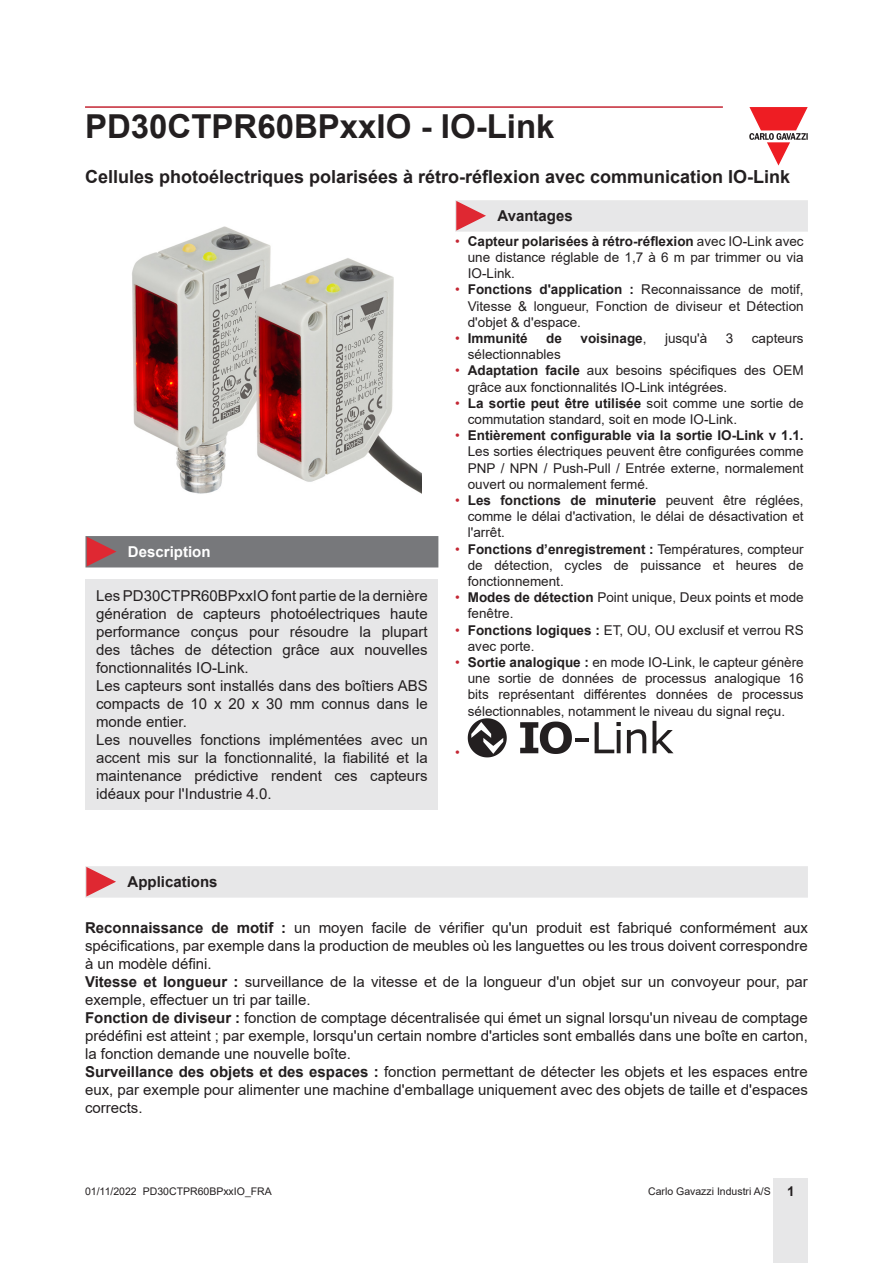
<style>
.page{position:relative;width:893px;height:1263px;background:#fff}
.page>*{position:absolute;margin:0;border:0;box-sizing:border-box;transform-origin:0 0}
.t1{font:700 33px "Arial";color:#231f20}
.Titolo02{font:700 18px "Arial";color:#231f20}
.Testo{font:15px/18px "Arial";color:#231f20;text-align:justify}
.Titolo03{font:700 15px "Arial";color:#231f20}
.Titolo04{font:700 15px "Arial";color:#fff}
.t2{font:13.5px/16.2px "Arial";color:#231f20;text-align:justify}
.t3{font:700 13.5px "Arial";color:#231f20}
.t4{font:13.5px "Arial";color:#c42633}
.t5{font:10.5px "Arial";color:#231f20}
.s1{color:#c42633}
.s2{font-weight:700}
.s3{font-weight:400;color:#c42633}
.s4{font-weight:400}
.s5{font-weight:700;font-size:13.5px}
</style>
<div class="page">
<hr style="left:85px;top:106px;width:638px;height:2px;background:#c42633">
<div style="left:774px;top:1178px;width:34px;height:85px;background:#e7e7e8"></div>
<svg style="left:749px;top:107px;width:59px;height:59px"></svg>
<div style="left:85px;top:579px;width:353px;height:230px;background:#e7e7e8"></div>
<img style="left:132px;top:226px;width:289px;height:268px">
<div style="left:85px;top:536px;width:353px;height:31px;background:#77787b"></div>
<div style="left:455px;top:200px;width:353px;height:32px;background:#e7e7e8"></div>
<svg style="left:520px;top:721px;width:52px;height:33px"></svg>
<hr style="left:576px;top:738px;width:13px;height:4px;background:#231f20">
<svg style="left:595px;top:722px;width:26px;height:31px"></svg>
<svg style="left:617px;top:730px;width:4px;height:23px"></svg>
<svg style="left:627px;top:729px;width:19px;height:24px"></svg>
<svg style="left:652px;top:721px;width:21px;height:32px"></svg>
<svg style="left:468px;top:718px;width:39px;height:39px"></svg>
<div style="left:85px;top:866px;width:723px;height:32px;background:#e7e7e8"></div>
<h1 class="t1" style="left:85px;top:103px;width:471px">PD30CTPR60BPxxIO - IO-Link</h1>
<p class="Titolo02" style="left:85px;top:164px;width:707px">Cellules photoélectriques polarisées à rétro-réflexion avec communication IO-Link</p>
<p class="Titolo04" style="left:128px;top:541px;width:84px">Description</p>
<p class="Testo" style="left:96px;top:586px;width:333px">Les PD30CTPR60BPxxIO font partie de la dernière génération de capteurs photoélectriques haute performance conçus pour résoudre la plupart des tâches de détection grâce aux nouvelles fonctionnalités IO-Link.</p>
<p class="Testo" style="left:96px;top:676px;width:333px">Les capteurs sont installés dans des boîtiers ABS compacts de 10 x 20 x 30 mm connus dans le monde entier.</p>
<p class="Testo" style="left:96px;top:730px;width:333px">Les nouvelles fonctions implémentées avec un accent mis sur la fonctionnalité, la fiabilité et la maintenance prédictive rendent ces capteurs idéaux pour l'Industrie 4.0.</p>
<p class="Titolo03" style="left:497px;top:206px;width:77px">Avantages</p>
<p class="t2" style="left:468px;top:233px;width:337px;text-indent:-13px"><span class="s1">•</span> <span class="s2">Capteur polarisées à rétro-réflexion</span> avec IO-Link avec une distance réglable de 1,7 à 6 m par trimmer ou via IO-Link.</p>
<p class="t2" style="left:468px;top:281px;width:337px;text-indent:-13px"><span class="s1">•</span> <span class="s2">Fonctions d'application :</span> Reconnaissance de motif, Vitesse &amp; longueur, Fonction de diviseur et Détection d'objet &amp; d'espace.</p>
<p class="t3" style="left:455px;top:329px;width:74px"><span class="s3">•</span> Immunité</p>
<p class="t3" style="left:546px;top:329px;width:17px">de</p>
<p class="t3" style="left:580px;top:329px;width:68px">voisinage<span class="s4">,</span></p>
<p class="t2" style="left:665px;top:330px;width:44px">jusqu'à</p>
<p class="t2" style="left:726px;top:330px;width:9px">3</p>
<p class="t2" style="left:752px;top:330px;width:53px">capteurs</p>
<p class="t2" style="left:468px;top:346px;width:95px">sélectionnables</p>
<p class="t2" style="left:468px;top:362px;width:337px;text-indent:-13px"><span class="s1">•</span> <span class="s2">Adaptation facile</span> aux besoins spécifiques des OEM grâce aux fonctionnalités IO-Link intégrées.</p>
<p class="t2" style="left:468px;top:395px;width:337px;text-indent:-13px"><span class="s1">•</span> <span class="s2">La sortie peut être utilisée</span> soit comme une sortie de commutation standard, soit en mode IO-Link.</p>
<p class="t2" style="left:468px;top:427px;width:337px;text-indent:-13px"><span class="s1">•</span> <span class="s2">Entièrement configurable via la sortie IO-Link v 1.1.<br></span>Les sorties électriques peuvent être configurées comme PNP / NPN / Push-Pull / Entrée externe, normalement ouvert ou normalement fermé.</p>
<p class="t2" style="left:468px;top:492px;width:337px;text-indent:-13px"><span class="s1">•</span> <span class="s2">Les fonctions de minuterie</span> peuvent être réglées, comme le délai d'activation, le délai de désactivation et l'arrêt.</p>
<p class="t2" style="left:468px;top:541px;width:337px;text-indent:-13px"><span class="s1">•</span> <span class="s2">Fonctions d’enregistrement :</span> Températures, compteur de détection, cycles de puissance et heures de fonctionnement.</p>
<p class="t2" style="left:468px;top:589px;width:337px;text-indent:-13px"><span class="s1">•</span> <span class="s2">Modes de détection</span> Point unique, Deux points et mode fenêtre.</p>
<p class="t2" style="left:468px;top:622px;width:337px;text-indent:-13px"><span class="s1">•</span> <span class="s2">Fonctions logiques :</span> ET, OU, OU exclusif et verrou RS avec porte.</p>
<p class="t2" style="left:468px;top:654px;width:337px;text-indent:-13px"><span class="s1">•</span> <span class="s2">Sortie analogique :</span> en mode IO-Link, le capteur génère une sortie de données de processus analogique 16 bits représentant différentes données de processus sélectionnables, notamment le niveau du signal reçu.</p>
<p class="t4" style="left:455px;top:743px;width:6px">•</p>
<p class="Titolo03" style="left:128px;top:871px;width:92px">Applications</p>
<p class="Testo" style="left:85px;top:918px;width:724px"><span class="s2">Reconnaissance de motif :</span> un moyen facile de vérifier qu'un produit est fabriqué conformément aux spécifications, par exemple dans la production de meubles où les languettes ou les trous doivent correspondre à un modèle défini.</p>
<p class="Testo" style="left:85px;top:972px;width:724px"><span class="s2">Vitesse et longueur :</span> surveillance de la vitesse et de la longueur d'un objet sur un convoyeur pour, par exemple, effectuer un tri par taille.</p>
<p class="Testo" style="left:85px;top:1008px;width:724px"><span class="s2">Fonction de diviseur :</span> fonction de comptage décentralisée qui émet un signal lorsqu'un niveau de comptage prédéfini est atteint ; par exemple, lorsqu'un certain nombre d'articles sont emballés dans une boîte en carton, la fonction demande une nouvelle boîte.</p>
<p class="Testo" style="left:85px;top:1062px;width:724px"><span class="s2">Surveillance des objets et des espaces :</span> fonction permettant de détecter les objets et les espaces entre eux, par exemple pour alimenter une machine d'emballage uniquement avec des objets de taille et d'espaces corrects.</p>
<p class="t5" style="left:85px;top:1183px;width:188px">01/11/2022 PD30CTPR60BPxxIO_FRA</p>
<p class="t5" style="left:648px;top:1183px;width:148px">Carlo Gavazzi Industri A/S <span class="s5">1</span></p>
</div>
